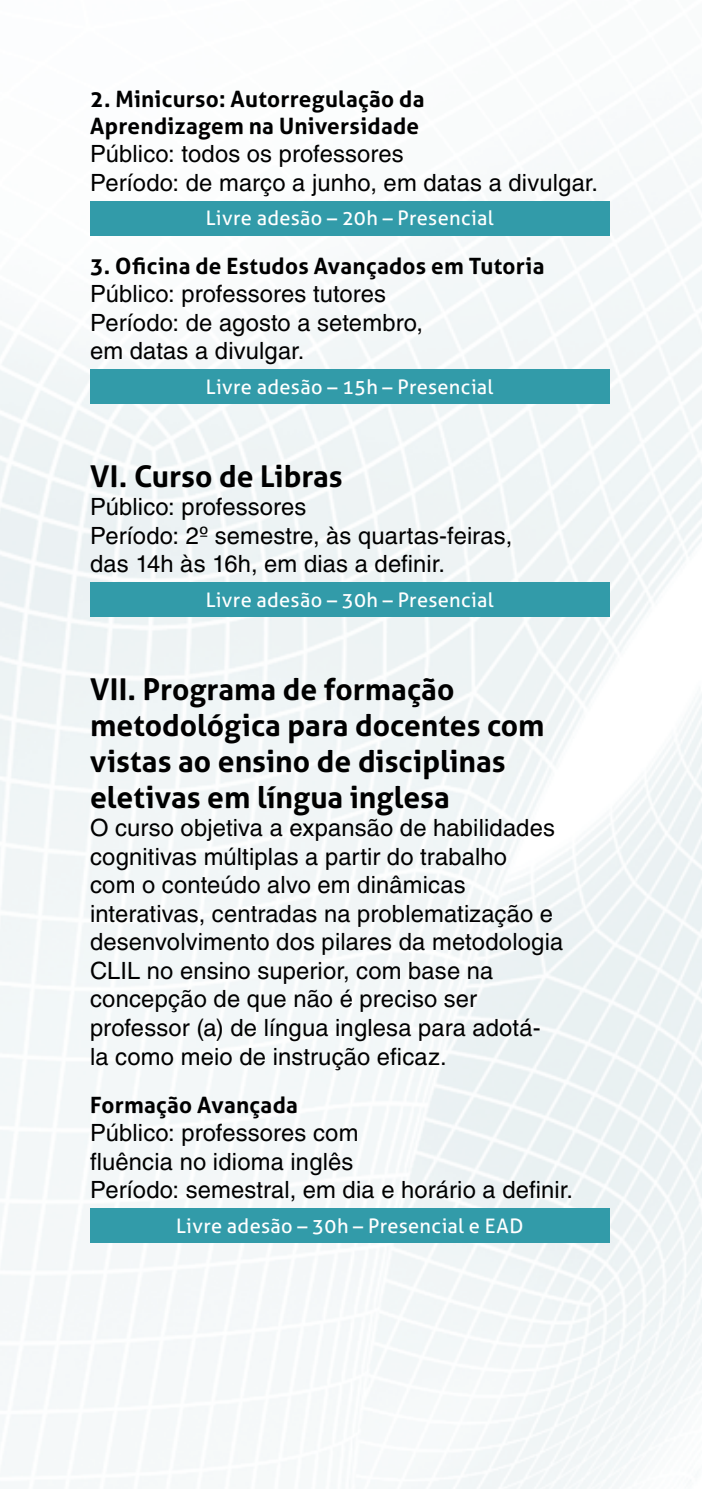
<style>
.page{position:relative;width:702px;height:1489px;background:#fff}
.page>*{position:absolute;margin:0;border:0;box-sizing:border-box;transform-origin:0 0}
.t1{font:700 30px/36px "Aller";color:#000}
.t2{font:23.75px/28.5px "Helvetica LT Std";letter-spacing:.005em;color:#000}
.t3{font:700 22.5px/27px "Aller";letter-spacing:.01em;color:#000}
.t4{font:20px "Aller";letter-spacing:.015em;color:#fff}
</style>
<div class="page">
<img style="left:0;top:161px;width:702px;height:1327px">
<div style="left:90px;top:201px;width:519px;height:34px;background:#329ba9"></div>
<div style="left:90px;top:369px;width:519px;height:35px;background:#329ba9"></div>
<div style="left:90px;top:582px;width:519px;height:35px;background:#329ba9"></div>
<div style="left:90px;top:1208px;width:519px;height:34px;background:#329ba9"></div>
<p class="t3" style="left:90px;top:85px;width:336px">2. Minicurso: Autorregulação da<br>Aprendizagem na Universidade</p>
<p class="t2" style="left:90px;top:139px;width:509px">Público: todos os professores<br>Período: de março a junho, em datas a divulgar.</p>
<p class="t4" style="left:206px;top:206px;width:289px">Livre adesão – 20h – Presencial</p>
<p class="t3" style="left:90px;top:252px;width:456px">3. Oficina de Estudos Avançados em Tutoria</p>
<p class="t2" style="left:90px;top:279px;width:334px">Público: professores tutores<br>Período: de agosto a setembro, em datas a divulgar.</p>
<p class="t4" style="left:206px;top:375px;width:289px">Livre adesão – 15h – Presencial</p>
<p class="t1" style="left:90px;top:458px;width:254px">VI. Curso de Libras</p>
<p class="t2" style="left:90px;top:492px;width:423px">Público: professores<br>Período: 2º semestre, às quartas-feiras, das 14h às 16h, em dias a definir.</p>
<p class="t4" style="left:206px;top:587px;width:289px">Livre adesão – 30h – Presencial</p>
<p class="t1" style="left:90px;top:671px;width:456px">VII. Programa de formação metodológica para docentes com vistas ao ensino de disciplinas eletivas em língua inglesa</p>
<p class="t2" style="left:90px;top:813px;width:474px">O curso objetiva a expansão de habilidades cognitivas múltiplas a partir do trabalho<br>com o conteúdo alvo em dinâmicas interativas, centradas na problematização e desenvolvimento dos pilares da metodologia CLIL no ensino superior, com base na concepção de que não é preciso ser professor (a) de língua inglesa para adotá&shy;la como meio de instrução eficaz.</p>
<p class="t3" style="left:90px;top:1091px;width:209px">Formação Avançada</p>
<p class="t2" style="left:90px;top:1118px;width:484px">Público: professores com<br>fluência no idioma inglês<br>Período: semestral, em dia e horário a definir.</p>
<p class="t4" style="left:176px;top:1213px;width:349px">Livre adesão – 30h – Presencial e EAD</p>
</div>
